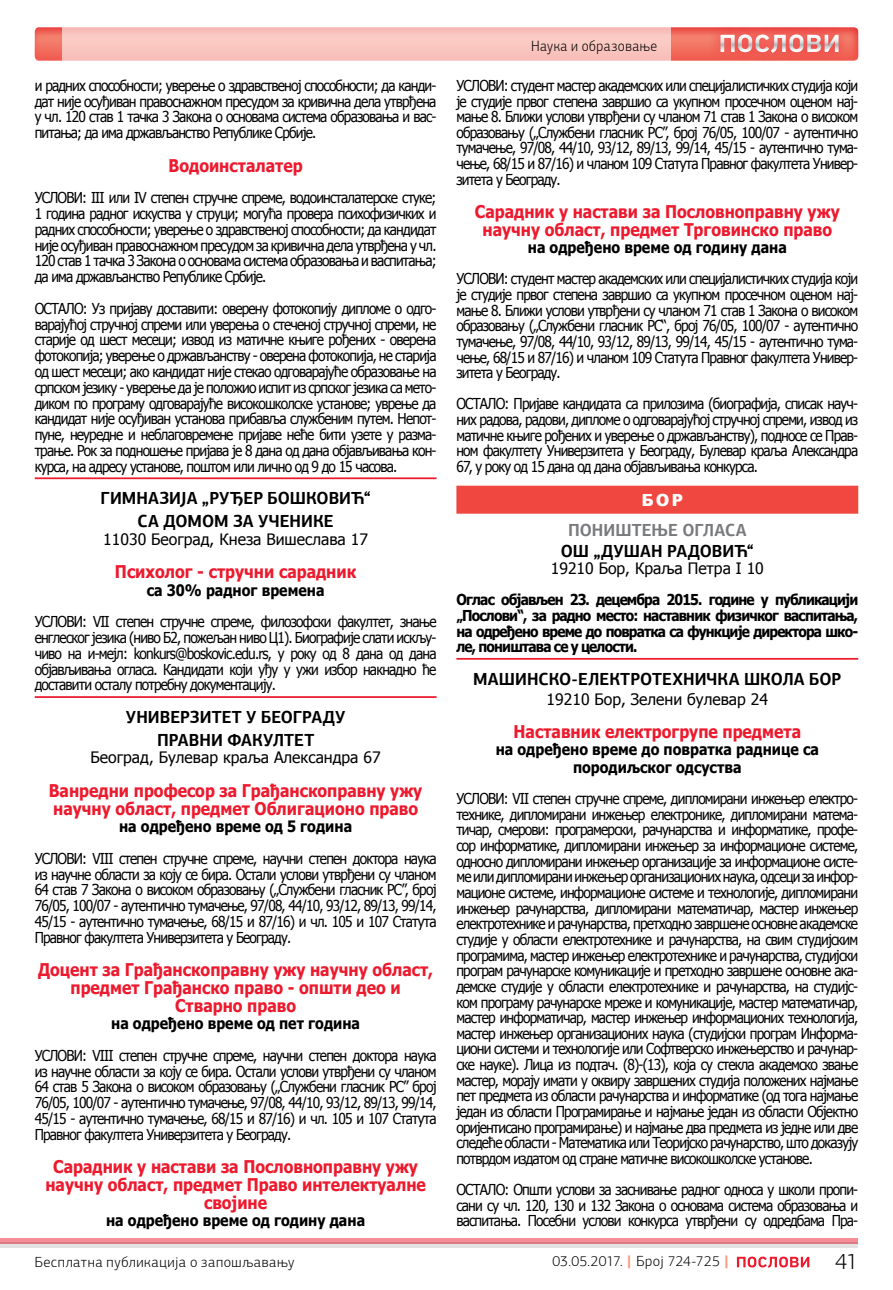
<style>
.page{position:relative;width:893px;height:1290px;background:#fff}
.page>*{position:absolute;margin:0;border:0;box-sizing:border-box;transform-origin:0 0}
.t1{font:300 22.75px "PF Agora Sans Pro";color:#000}
.t2{font:700 17.5px/17.7px "Tahoma";color:#ed1a2e;text-align:center;scale:.9 1}
.t3{font:700 17.5px/22.8px "PF Agora Sans Pro";color:#000;text-align:center;scale:.93 1}
.t4{font:700 17.5px "PF Agora Sans Pro";letter-spacing:-.005em;color:#787a7d;scale:.93 1}
.t5{font:900 17.5px "PF Agora Sans Pro";color:#fff}
.t6{font:700 15.75px/17.5px "Tahoma";color:#000;text-align:center;scale:.9 1}
.t7{font:15.75px "Tahoma";color:#000}
.t8{font:15.05px/15.6px "Tahoma";letter-spacing:-.06em;color:#000;text-align:justify;scale:.91 1}
.t9{font:700 15.05px/15.6px "Tahoma";letter-spacing:-.06em;color:#000;text-align:justify;scale:.91 1}
.t10{font:300 14.88px "PF Agora Sans Pro";letter-spacing:.035em;color:#000;scale:.93 1}
.t11{font:300 14.7px "PF Agora Sans Pro";letter-spacing:.03em;color:#000}
.s1{font-weight:900;color:#f69780}
</style>
<div class="page">
<div style="left:0;top:1238px;width:858px;height:5px;background:#f68c96"></div>
<svg style="left:0;top:1242px;width:858px;height:5px;fill:#e3e3e3"></svg>
<svg style="left:737px;top:1256px;width:72px;height:12px"></svg>
<svg style="left:35px;top:28px;width:823px;height:33px"></svg>
<svg style="left:62px;top:27px;width:609px;height:34px;fill:#f9c5bf"></svg>
<div style="left:709px;top:23px;width:140px;height:41px;background:#ed1a2e;opacity:.75"></div>
<svg style="left:720px;top:34px;width:118px;height:19px"></svg>
<hr style="left:35px;top:477px;width:402px;height:2px;background:#ed1a2e">
<hr style="left:35px;top:696px;width:402px;height:2px;background:#ed1a2e">
<div style="left:456px;top:486px;width:402px;height:28px;background:#f04840"></div>
<hr style="left:456px;top:658px;width:402px;height:2px;background:#ed1a2e">
<p class="t8" style="left:35px;top:78px;width:443px">и радних способности; уверење о здравственој способности; да канди&shy;дат није осуђиван правоснажном пресудом за кривична дела утврђена у чл. 120 став 1 тачка 3 Закона о основама система образовања и вас&shy;питања; да има држављанство Републике Србије.</p>
<p class="t2" style="left:169px;top:157px;width:150px">Водоинсталатер</p>
<p class="t8" style="left:35px;top:191px;width:443px">УСЛОВИ: III или IV степен стручне спреме, водоинсталатерске стуке; 1 година радног искуства у струци; могућа провера психофизичких и радних способности; уверење о здравственој способности; да кандидат није осуђиван правоснажном пресудом за кривична дела утврђена у чл.<br>120 став 1 тачка 3 Закона о основама система образовања и васпитања; да има држављанство Републике Србије.</p>
<p class="t8" style="left:35px;top:301px;width:443px">ОСТАЛО: Уз пријаву доставити: оверену фотокопију дипломе о одго&shy;варајућој стручној спреми или уверења о стеченој стручној спреми, не старије од шест месеци; извод из матичне књиге рођених - оверена фотокопија; уверење о држављанству - оверена фотокопија, не старија од шест месеци; ако кандидат није стекао одговарајуће образовање на српском језику - уверење да је положио испит из српског језика са мето&shy;диком по програму одговарајуће високошколске установе; уврење да кандидат није осуђиван установа прибавља службеним путем. Непот&shy;пуне, неуредне и неблаговремене пријаве неће бити узете у разма&shy;трање. Рок за подношење пријава је 8 дана од дана објављивања кон&shy;курса, на адресу установе, поштом или лично од 9 до 15 часова.</p>
<p class="t3" style="left:101px;top:486px;width:292px">ГИМНАЗИЈА „РУЂЕР БОШКОВИЋ“<br>СА ДОМОМ ЗА УЧЕНИКЕ</p>
<p class="t7" style="left:103px;top:528px;width:266px">11030 Београд, Кнеза Вишеслава 17</p>
<p class="t2" style="left:115px;top:563px;width:270px">Психолог - стручни сарадник</p>
<p class="t6" style="left:147px;top:582px;width:199px">са 30% радног времена</p>
<p class="t8" style="left:35px;top:615px;width:443px">УСЛОВИ: VII степен стручне спреме, филозофски факултет, знање енглеског језика (ниво Б2, пожељан ниво Ц1). Биографије слати искљу&shy;чиво на и-мејл: konkurs@boskovic.edu.rs, у року од 8 дана од дана објављивања огласа. Кандидати који уђу у ужи избор накнадно ће доставити осталу потребну документацију.</p>
<p class="t3" style="left:126px;top:705px;width:237px">УНИВЕРЗИТЕТ У БЕОГРАДУ<br>ПРАВНИ ФАКУЛТЕТ</p>
<p class="t7" style="left:91px;top:747px;width:292px">Београд, Булевар краља Александра 67</p>
<p class="t2" style="left:49px;top:782px;width:417px;text-align:left">Ванредни професор за Грађанскоправну ужу научну област, предмет Облигационо право</p>
<p class="t6" style="left:119px;top:818px;width:260px">на одређено време од 5 година</p>
<p class="t8" style="left:35px;top:851px;width:443px">УСЛОВИ: VIII степен стручне спреме, научни степен доктора наука из научне области за коју се бира. Остали услови утврђени су чланом 64 став 7 Закона о високом образовању („Службени гласник РС”, број 76/05, 100/07 - аутентично тумачење, 97/08, 44/10, 93/12, 89/13, 99/14, 45/15 - аутентично тумачење, 68/15 и 87/16) и чл. 105 и 107 Статута Правног факултета Универзитета у Београду.</p>
<p class="t2" style="left:38px;top:962px;width:440px">Доцент за Грађанскоправну ужу научну област, предмет Грађанско право - општи део и<br>Стварно право</p>
<p class="t6" style="left:111px;top:1015px;width:278px">на одређено време од пет година</p>
<p class="t8" style="left:35px;top:1048px;width:443px">УСЛОВИ: VIII степен стручне спреме, научни степен доктора наука из научне области за коју се бира. Остали услови утврђени су чланом 64 став 5 Закона о високом образовању („Службени гласник РС” број 76/05, 100/07 - аутентично тумачење, 97/08, 44/10, 93/12, 89/13, 99/14, 45/15 - аутентично тумачење, 68/15 и 87/16) и чл. 105 и 107 Статута Правног факултета Универзитета у Београду.</p>
<p class="t2" style="left:45px;top:1159px;width:424px">Сарадник у настави за Пословноправну ужу научну област, предмет Право интелектуалне својине</p>
<p class="t6" style="left:106px;top:1212px;width:289px">на одређено време од годину дана</p>
<p class="t10" style="left:531px;top:37px;width:137px">Наука и образовање</p>
<p class="t8" style="left:456px;top:78px;width:443px">УСЛОВИ: студент мастер академских или специјалистичких студија који је студије првог степена завршио са укупном просечном оценом нај&shy;мање 8. Ближи услови утврђени су чланом 71 став 1 Закона о високом образовању („Службени гласник РС”, број 76/05, 100/07 - аутентично тумачење, 97/08, 44/10, 93/12, 89/13, 99/14, 45/15 - аутентично тума&shy;чење, 68/15 и 87/16) и чланом 109 Статута Правног факултета Универ&shy;зитета у Београду.</p>
<p class="t2" style="left:475px;top:204px;width:407px">Сарадник у настави за Пословноправну ужу научну област, предмет Трговинско право</p>
<p class="t6" style="left:528px;top:239px;width:289px">на одређено време од годину дана</p>
<p class="t8" style="left:456px;top:272px;width:443px">УСЛОВИ: студент мастер академских или специјалистичких студија који је студије првог степена завршио са укупном просечном оценом нај&shy;мање 8. Ближи услови утврђени су чланом 71 став 1 Закона о високом образовању („Службени гласник РС“, број 76/05, 100/07 - аутентично тумачење, 97/08, 44/10, 93/12, 89/13, 99/14, 45/15 - аутентично тума&shy;чење, 68/15 и 87/16) и чланом 109 Статута Правног факултета Универ&shy;зитета у Београду.</p>
<p class="t8" style="left:456px;top:397px;width:443px">ОСТАЛО: Пријаве кандидата са прилозима (биографија, списак науч&shy;них радова, радови, дипломе о одговарајућој стручној спреми, извод из матичне књиге рођених и уверење о држављанству), подносе се Прав&shy;ном факултету Универзитета у Београду, Булевар краља Александра 67, у року од 15 дана од дана објављивања конкурса.</p>
<p class="t5" style="left:642px;top:489px;width:43px">БОР</p>
<p class="t4" style="left:568px;top:519px;width:193px">ПОНИШТЕЊЕ ОГЛАСА</p>
<p class="t3" style="left:561px;top:539px;width:209px">ОШ „ДУШАН РАДОВИЋ“</p>
<p class="t7" style="left:551px;top:558px;width:215px">19210 Бор, Краља Петра I 10</p>
<p class="t9" style="left:456px;top:593px;width:443px">Оглас објављен 23. децембра 2015. године у публикацији „Послови“, за радно место: наставник физичког васпитања, на одређено време до повратка са функције директора шко&shy;ле, поништава се у целости.</p>
<p class="t3" style="left:473px;top:667px;width:397px">МАШИНСКО-ЕЛЕКТРОТЕХНИЧКА ШКОЛА БОР</p>
<p class="t7" style="left:547px;top:688px;width:223px">19210 Бор, Зелени булевар 24</p>
<p class="t2" style="left:514px;top:723px;width:321px">Наставник електрогрупе предмета</p>
<p class="t6" style="left:496px;top:741px;width:361px">на одређено време до повратка раднице са породиљског одсуства</p>
<p class="t8" style="left:456px;top:792px;width:443px">УСЛОВИ: VII степен стручне спреме, дипломирани инжењер електро&shy;технике, дипломирани инжењер електронике, дипломирани матема&shy;тичар, смерови: програмерски, рачунарства и информатике, профе&shy;сор информатике, дипломирани инжењер за информационе системе, односно дипломирани инжењер организације за информационе систе&shy;ме или дипломирани инжењер организационих наука, одсеци за инфор&shy;мационе системе, информационе системе и технологије, дипломирани инжењер рачунарства, дипломирани математичар, мастер инжењер електротехнике и рачунарства, претходно завршене основне академске студије у области електротехнике и рачунарства, на свим студијским програмима, мастер инжењер електротехнике и рачунарства, студијски програм рачунарске комуникације и претходно завршене основне ака&shy;демске студије у области електротехнике и рачунарства, на студијс&shy;ком програму рачунарске мреже и комуникације, мастер математичар, мастер информатичар, мастер инжењер информационих технологија, мастер инжењер организационих наука (студијски програм Информа&shy;циони системи и технологије или Софтверско инжењерство и рачунар&shy;ске науке). Лица из подтач. (8)-(13), која су стекла академско звање мастер, морају имати у оквиру завршених студија положених најмање пет предмета из области рачунарства и информатике (од тога најмање један из области Програмирање и најмање један из области Објектно оријентисано програмирање) и најмање два предмета из једне или две следеће области - Математика или Теоријско рачунарство, што доказују потврдом издатом од стране матичне високошколске установе.</p>
<p class="t8" style="left:456px;top:1183px;width:443px">ОСТАЛО: Општи услови за заснивање радног односа у школи пропи&shy;сани су чл. 120, 130 и 132 Закона о основама система образовања и васпитања. Посебни услови конкурса утврђени су одредбама Пра-</p>
<p class="t11" style="left:35px;top:1253px;width:261px">Бесплатна публикација о запошљавању</p>
<p class="t11" style="left:552px;top:1253px;width:178px">03.05.2017. <span class="s1">|</span> Број 724-725 <span class="s1">|</span></p>
<h1 class="t1" style="left:835px;top:1248px;width:25px">41</h1>
</div>
